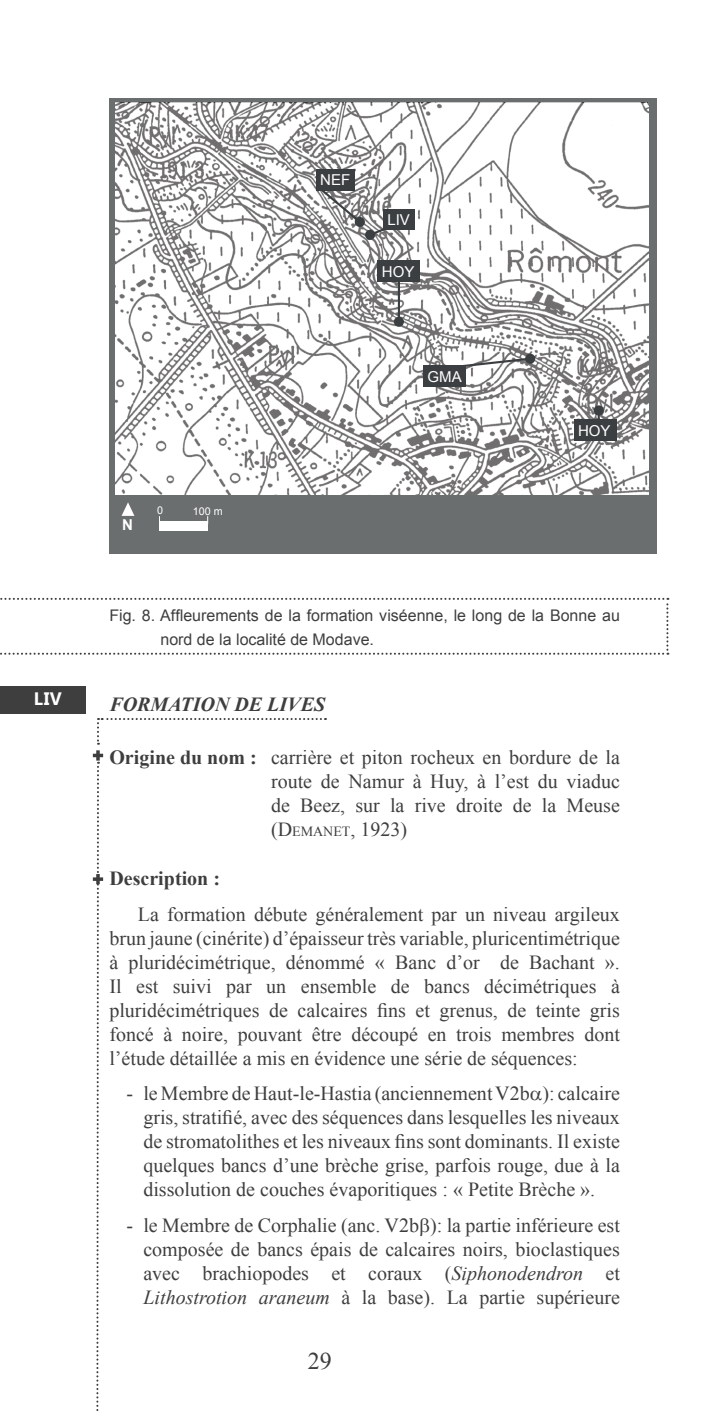
<style>
.page{position:relative;width:701px;height:1411px;background:#fff}
.page>*{position:absolute;margin:0;border:0;box-sizing:border-box;transform-origin:0 0}
.t1{font:24px "Times New Roman";color:#3e3e3f}
.t2{font:20px/24px "Times New Roman";color:#3e3e3f;text-align:justify}
.t3{font:italic 700 20px "Times New Roman";color:#3e3e3f}
.t4{font:700 20px "Times New Roman";color:#3e3e3f}
.t5{font:700 18px "Ebrima";color:#fff}
.t6{font:16px/24px "Arial";color:#3e3e3f}
.t7{font:15px "Arial";color:#fff}
.t8{font:700 15px "Arial";color:#fff}
.t9{font:10.8px "Arial";color:#fff}
.s1{font-weight:700}
.s2{font-style:inherit}
.s3{font-size:14px}
.s4{font-style:italic}
</style>
<div class="page">
<div style="left:109px;top:99px;width:547px;height:455px;background:#6b6e6f"></div>
<svg style="left:122px;top:502px;width:12px;height:14px"></svg>
<div style="left:159px;top:521px;width:49px;height:9px;background:#fff"></div>
<img style="left:116px;top:103px;width:532px;height:392px">
<div style="left:377px;top:261px;width:43px;height:21px;background:#3b3f41"></div>
<div style="left:573px;top:420px;width:43px;height:21px;background:#3b3f41"></div>
<div style="left:423px;top:365px;width:43px;height:22px;background:#3b3f41"></div>
<div style="left:383px;top:209px;width:31px;height:21px;background:#3b3f41"></div>
<div style="left:316px;top:169px;width:39px;height:21px;background:#3b3f41"></div>
<svg style="left:365px;top:230px;width:10px;height:10px"></svg>
<div style="left:394px;top:317px;width:10px;height:10px;background:#3b3f41;border-radius:50%"></div>
<div style="left:525px;top:354px;width:10px;height:10px;background:#3b3f41;border-radius:50%"></div>
<div style="left:593px;top:405px;width:10px;height:10px;background:#3b3f41;border-radius:50%"></div>
<svg style="left:315px;top:184px;width:74px;height:54px"></svg>
<hr style="left:398px;top:279px;width:2px;height:43px;background:#3b3f41">
<svg style="left:456px;top:356px;width:76px;height:13px"></svg>
<svg style="left:0;top:598px;width:668px;height:56px"></svg>
<div style="left:0;top:686px;width:86px;height:27px;background:#3e3e3f"></div>
<svg style="left:97px;top:718px;width:229px;height:26px"></svg>
<svg style="left:93px;top:750px;width:10px;height:661px"></svg>
<p class="t5" style="left:34px;top:685px;width:29px">LIV</p>
<p class="t8" style="left:122px;top:515px;width:12px">N</p>
<p class="t9" style="left:157px;top:503px;width:7px">0</p>
<p class="t9" style="left:193px;top:504px;width:31px">100 m</p>
<p class="t7" style="left:320px;top:170px;width:32px">NEF</p>
<p class="t7" style="left:387px;top:210px;width:24px">LIV</p>
<p class="t7" style="left:382px;top:262px;width:34px">HOY</p>
<p class="t7" style="left:427px;top:366px;width:36px">GMA</p>
<p class="t7" style="left:578px;top:421px;width:34px">HOY</p>
<p class="t6" style="left:160px;top:603px;width:461px;text-indent:-51px">Fig. 8. Affleurements de la formation viséenne, le long de la Bonne au nord de la localité de Modave.</p>
<p class="t3" style="left:109px;top:691px;width:217px">FORMATION DE LIVES</p>
<p class="t2" style="left:271px;top:745px;width:350px;text-indent:-162px"><span class="s1">Origine du nom :</span> carrière et piton rocheux en bordure de la route de Namur à Huy, à l’est du viaduc de Beez, sur la rive droite de la Meuse (<span class="s2">D</span><span class="s3">EMANET</span>, 1923)</p>
<p class="t4" style="left:109px;top:865px;width:112px">Description :</p>
<p class="t2" style="left:109px;top:901px;width:512px;text-indent:28px">La formation débute généralement par un niveau argileux brun jaune (cinérite) d’épaisseur très variable, pluricentimétrique à pluridécimétrique, dénommé « Banc d’or de Bachant ».<br>Il est suivi par un ensemble de bancs décimétriques à pluridécimétriques de calcaires fins et grenus, de teinte gris foncé à noire, pouvant être découpé en trois membres dont l’étude détaillée a mis en évidence une série de séquences:</p>
<p class="t2" style="left:143px;top:1081px;width:478px;text-indent:-17px">- le Membre de Haut-le-Hastia (anciennement V2b ): calcaire gris, stratifié, avec des séquences dans lesquelles les niveaux de stromatolithes et les niveaux fins sont dominants. Il existe quelques bancs d’une brèche grise, parfois rouge, due à la dissolution de couches évaporitiques : « Petite Brèche ».</p>
<p class="t2" style="left:143px;top:1212px;width:478px;text-indent:-17px">- le Membre de Corphalie (anc. V2b ): la partie inférieure est composée de bancs épais de calcaires noirs, bioclastiques avec brachiopodes et coraux (<span class="s4">Siphonodendron</span> et <span class="s4">Lithostrotion araneum</span> à la base). La partie supérieure</p>
<p class="t1" style="left:308px;top:1344px;width:25px">29</p>
</div>
